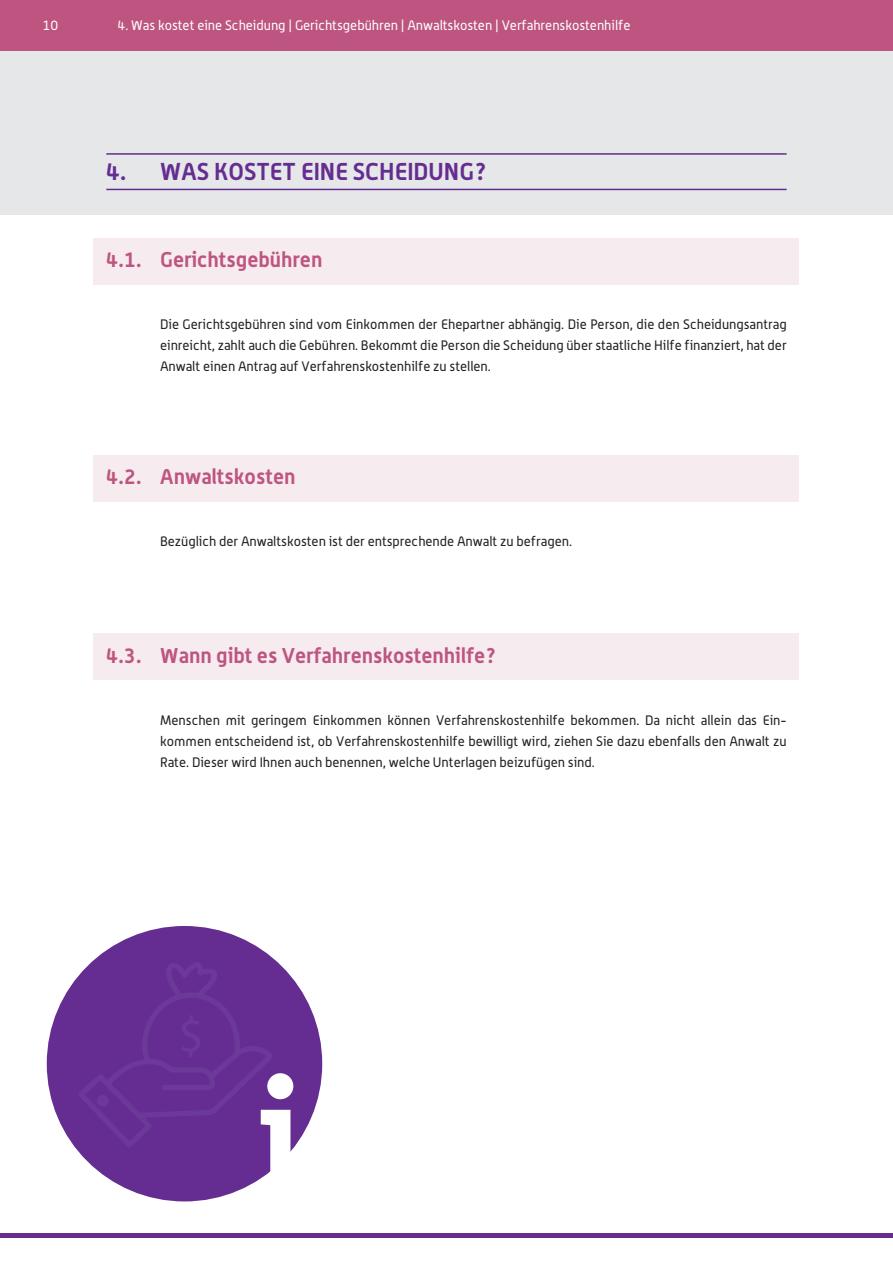
<style>
.page{position:relative;width:893px;height:1263px;background:#fff}
.page>*{position:absolute;margin:0;border:0;box-sizing:border-box;transform-origin:0 0}
.t1{font:700 159px "Alwyn OT";color:#fff}
.Headline{font:700 24px "Alwyn OT";color:#652d91}
.Subhead{font:700 21px "Alwyn OT";color:#be5581}
.t2{font:13.5px/21px "Alwyn OT";color:#231f20;text-align:justify}
.t3{font:13.5px "Alwyn OT";color:#fff}
</style>
<div class="page">
<hr style="left:0;top:1233px;width:893px;height:4px;background:#652d91">
<div style="left:0;top:51px;width:893px;height:164px;background:#e6e7e9"></div>
<div style="left:0;top:0;width:893px;height:51px;background:#be5581"></div>
<hr style="left:106px;top:153px;width:681px;height:2px;background:#652d91">
<hr style="left:106px;top:189px;width:681px;height:1px;background:#652d91">
<div style="left:94px;top:238px;width:705px;height:47px;background:#f6ebee"></div>
<div style="left:94px;top:455px;width:705px;height:46px;background:#f6ebee"></div>
<div style="left:94px;top:634px;width:705px;height:46px;background:#f6ebee"></div>
<div style="left:47px;top:926px;width:275px;height:275px;background:#652d91;border-radius:50%"></div>
<svg style="left:78px;top:961px;width:194px;height:186px"></svg>
<p class="t3" style="left:43px;top:17px;width:17px">10</p>
<p class="t3" style="left:118px;top:17px;width:514px">4. Was kostet eine Scheidung | Gerichtsgebühren | Anwaltskosten | Verfahrenskostenhilfe</p>
<p class="Headline" style="left:106px;top:157px;width:382px">4. WAS KOSTET EINE SCHEIDUNG?</p>
<p class="Subhead" style="left:106px;top:247px;width:218px">4.1. Gerichtsgebühren</p>
<p class="t2" style="left:160px;top:314px;width:628px">Die Gerichtsgebühren sind vom Einkommen der Ehepartner abhängig. Die Person, die den Scheidungsantrag einreicht, zahlt auch die Gebühren. Bekommt die Person die Scheidung über staatliche Hilfe finanziert, hat der Anwalt einen Antrag auf Verfahrenskostenhilfe zu stellen.</p>
<p class="Subhead" style="left:106px;top:463px;width:191px">4.2. Anwaltskosten</p>
<p class="t2" style="left:160px;top:531px;width:413px">Bezüglich der Anwaltskosten ist der entsprechende Anwalt zu befragen.</p>
<p class="Subhead" style="left:106px;top:642px;width:392px">4.3. Wann gibt es Verfahrenskostenhilfe?</p>
<p class="t2" style="left:160px;top:709px;width:628px">Menschen mit geringem Einkommen können Verfahrenskostenhilfe bekommen. Da nicht allein das Ein&shy;kommen entscheidend ist, ob Verfahrenskostenhilfe bewilligt wird, ziehen Sie dazu ebenfalls den Anwalt zu Rate. Dieser wird Ihnen auch benennen, welche Unterlagen beizufügen sind.</p>
<p class="t1" style="left:257px;top:1041px;width:44px">i</p>
</div>
